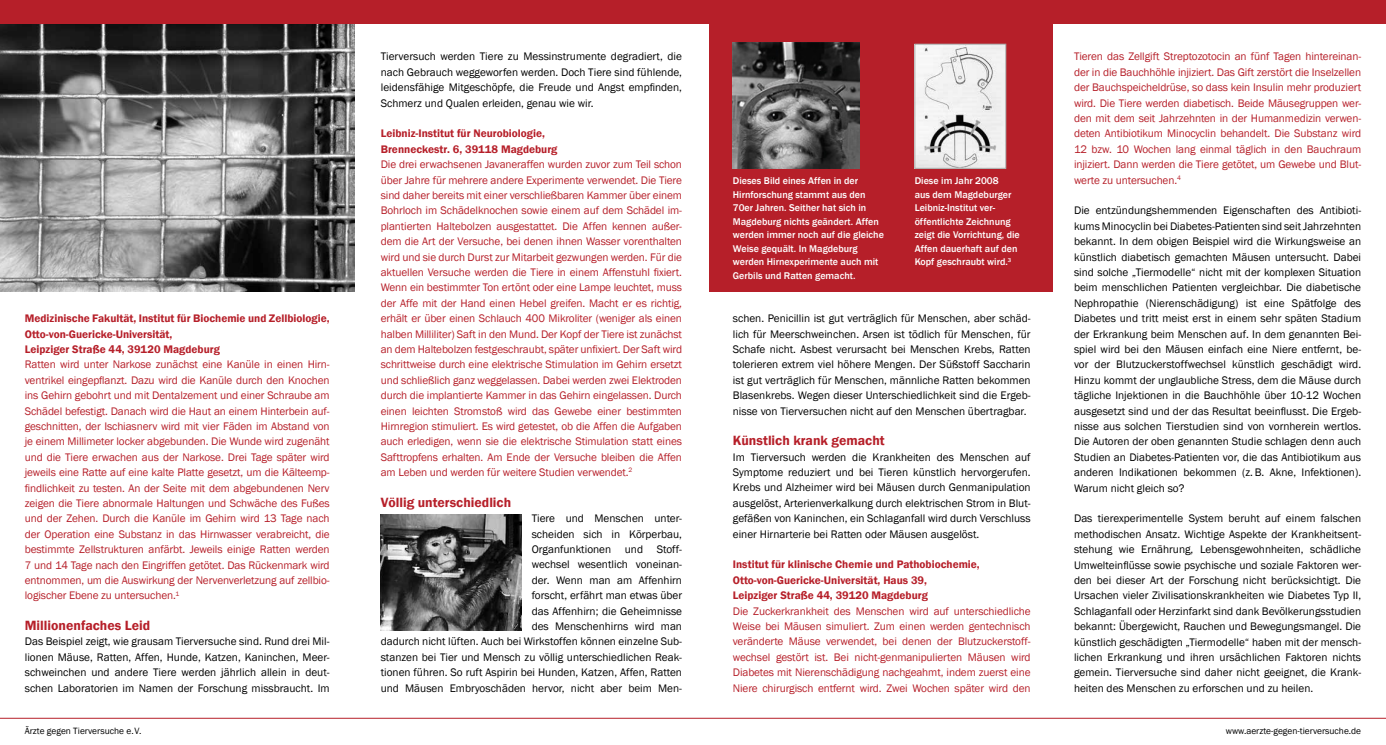
<style>
.page{position:relative;width:1386px;height:745px;background:#fff}
.page>*{position:absolute;margin:0;border:0;box-sizing:border-box;transform-origin:0 0}
.t1{font:600 13.75px "Franklin Gothic";color:#b61f29}
.t2{font:11.25px/15.4px "Franklin Gothic";color:#000;text-align:justify}
.t3{font:11.25px/15.4px "Franklin Gothic";letter-spacing:-.01em;color:#b61f29;text-align:justify}
.t4{font:600 11.25px/15.4px "Franklin Gothic";color:#b61f29}
.t5{font:500 10px/13.5px "Franklin Gothic";color:#fff}
.t6{font:9.38px "Franklin Gothic";color:#000}
</style>
<div class="page">
<div style="left:709px;top:24px;width:343px;height:267px;background:#b61f29"></div>
<img style="left:0;top:24px;width:354px;height:267px">
<hr style="left:0;top:717px;width:1385px;height:1px;background:#b61f29">
<div style="left:0;top:0;width:1385px;height:24px;background:#b61f29"></div>
<img style="left:733px;top:42px;width:126px;height:126px">
<img style="left:916px;top:46px;width:88px;height:120px">
<div style="left:914px;top:44px;width:92px;height:124px;border:1px solid #a8a8a7"></div>
<img style="left:381px;top:514px;width:140px;height:115px">
<p class="t4" style="left:25px;top:310px;width:306px">Medizinische Fakultät, Institut für Biochemie und Zellbiologie,<br>Otto-von-Guericke-Universität,<br>Leipziger Straße 44, 39120 Magdeburg</p>
<p class="t3" style="left:25px;top:357px;width:306px">Ratten wird unter Narkose zunächst eine Kanüle in einen Hirn&shy;ventrikel eingepflanzt. Dazu wird die Kanüle durch den Knochen ins Gehirn gebohrt und mit Dentalzement und einer Schraube am Schädel befestigt. Danach wird die Haut an einem Hinterbein auf&shy;geschnitten, der Ischiasnerv wird mit vier Fäden im Abstand von je einem Millimeter locker abgebunden. Die Wunde wird zugenäht und die Tiere erwachen aus der Narkose. Drei Tage später wird jeweils eine Ratte auf eine kalte Platte gesetzt, um die Kälteemp&shy;findlichkeit zu testen. An der Seite mit dem abgebundenen Nerv zeigen die Tiere abnormale Haltungen und Schwäche des Fußes und der Zehen. Durch die Kanüle im Gehirn wird 13 Tage nach der Operation eine Substanz in das Hirnwasser verabreicht, die bestimmte Zellstrukturen anfärbt. Jeweils einige Ratten werden 7 und 14 Tage nach den Eingriffen getötet. Das Rückenmark wird entnommen, um die Auswirkung der Nervenverletzung auf zellbio&shy;logischer Ebene zu untersuchen.<sup>1</sup></p>
<p class="t1" style="left:25px;top:616px;width:127px">Millionenfaches Leid</p>
<p class="t2" style="left:25px;top:633px;width:306px">Das Beispiel zeigt, wie grausam Tierversuche sind. Rund drei Mil&shy;lionen Mäuse, Ratten, Affen, Hunde, Katzen, Kaninchen, Meer&shy;schweinchen und andere Tiere werden jährlich allein in deut&shy;schen Laboratorien im Namen der Forschung missbraucht. Im</p>
<p class="t2" style="left:381px;top:49px;width:303px">Tierversuch werden Tiere zu Messinstrumente degradiert, die nach Gebrauch weggeworfen werden. Doch Tiere sind fühlende, leidensfähige Mitgeschöpfe, die Freude und Angst empfinden, Schmerz und Qualen erleiden, genau wie wir.</p>
<p class="t4" style="left:381px;top:126px;width:178px">Leibniz-Institut für Neurobiologie,<br>Brenneckestr. 6, 39118 Magdeburg</p>
<p class="t3" style="left:381px;top:157px;width:303px">Die drei erwachsenen Javaneraffen wurden zuvor zum Teil schon über Jahre für mehrere andere Experimente verwendet. Die Tiere sind daher bereits mit einer verschließbaren Kammer über einem Bohrloch im Schädelknochen sowie einem auf dem Schädel im&shy;plantierten Haltebolzen ausgestattet. Die Affen kennen außer&shy;dem die Art der Versuche, bei denen ihnen Wasser vorenthalten wird und sie durch Durst zur Mitarbeit gezwungen werden. Für die aktuellen Versuche werden die Tiere in einem Affenstuhl fixiert.<br>Wenn ein bestimmter Ton ertönt oder eine Lampe leuchtet, muss der Affe mit der Hand einen Hebel greifen. Macht er es richtig, erhält er über einen Schlauch 400 Mikroliter (weniger als einen halben Milliliter) Saft in den Mund. Der Kopf der Tiere ist zunächst an dem Haltebolzen festgeschraubt, später unfixiert. Der Saft wird schrittweise durch eine elektrische Stimulation im Gehirn ersetzt und schließlich ganz weggelassen. Dabei werden zwei Elektroden durch die implantierte Kammer in das Gehirn eingelassen. Durch einen leichten Stromstoß wird das Gewebe einer bestimmten Hirnregion stimuliert. Es wird getestet, ob die Affen die Aufgaben auch erledigen, wenn sie die elektrische Stimulation statt eines Safttropfens erhalten. Am Ende der Versuche bleiben die Affen am Leben und werden für weitere Studien verwendet.<sup>2</sup></p>
<p class="t1" style="left:381px;top:493px;width:132px">Völlig unterschiedlich</p>
<p class="t2" style="left:381px;top:510px;width:303px;text-align:right">Tiere und Menschen unter-<br>scheiden sich in Körperbau,<br>Organfunktionen und Stoff-<br>wechsel wesentlich voneinan-<br>der. Wenn man am Affenhirn<br>forscht, erfährt man etwas über<br>das Affenhirn; die Geheimnisse<br>des Menschenhirns wird man<br>dadurch nicht lüften. Auch bei Wirkstoffen können einzelne Sub&shy;stanzen bei Tier und Mensch zu völlig unterschiedlichen Reak&shy;tionen führen. So ruft Aspirin bei Hunden, Katzen, Affen, Ratten und Mäusen Embryoschäden hervor, nicht aber beim Men-</p>
<p class="t5" style="left:733px;top:174px;width:152px">Dieses Bild eines Affen in der<br>Hirnforschung stammt aus den<br>70er Jahren. Seither hat sich in<br>Magdeburg nichts geändert. Affen werden immer noch auf die gleiche<br>Weise gequält. In Magdeburg werden Hirnexperimente auch mit<br>Gerbils und Ratten gemacht.</p>
<p class="t5" style="left:914px;top:174px;width:107px">Diese im Jahr 2008<br>aus dem Magdeburger<br>Leibniz-Institut ver&shy;öffentlichte Zeichnung zeigt die Vorrichtung, die<br>Affen dauerhaft auf den<br>Kopf geschraubt wird.<sup>3</sup></p>
<p class="t2" style="left:733px;top:311px;width:299px">schen. Penicillin ist gut verträglich für Menschen, aber schäd&shy;lich für Meerschweinchen. Arsen ist tödlich für Menschen, für Schafe nicht. Asbest verursacht bei Menschen Krebs, Ratten tolerieren extrem viel höhere Mengen. Der Süßstoff Saccharin ist gut verträglich für Menschen, männliche Ratten bekommen Blasenkrebs. Wegen dieser Unterschiedlichkeit sind die Ergeb&shy;nisse von Tierversuchen nicht auf den Menschen übertragbar.</p>
<p class="t1" style="left:733px;top:432px;width:153px">Künstlich krank gemacht</p>
<p class="t2" style="left:733px;top:449px;width:299px">Im Tierversuch werden die Krankheiten des Menschen auf Symptome reduziert und bei Tieren künstlich hervorgerufen.<br>Krebs und Alzheimer wird bei Mäusen durch Genmanipulation ausgelöst, Arterienverkalkung durch elektrischen Strom in Blut&shy;gefäßen von Kaninchen, ein Schlaganfall wird durch Verschluss einer Hirnarterie bei Ratten oder Mäusen ausgelöst.</p>
<p class="t4" style="left:733px;top:556px;width:248px">Institut für klinische Chemie und Pathobiochemie,<br>Otto-von-Guericke-Universität, Haus 39,<br>Leipziger Straße 44, 39120 Magdeburg</p>
<p class="t3" style="left:733px;top:603px;width:299px">Die Zuckerkrankheit des Menschen wird auf unterschiedliche Weise bei Mäusen simuliert. Zum einen werden gentechnisch veränderte Mäuse verwendet, bei denen der Blutzuckerstoff&shy;wechsel gestört ist. Bei nicht-genmanipulierten Mäusen wird Diabetes mit Nierenschädigung nachgeahmt, indem zuerst eine Niere chirurgisch entfernt wird. Zwei Wochen später wird den</p>
<p class="t3" style="left:1074px;top:49px;width:289px">Tieren das Zellgift Streptozotocin an fünf Tagen hintereinan&shy;der in die Bauchhöhle injiziert. Das Gift zerstört die Inselzellen der Bauchspeicheldrüse, so dass kein Insulin mehr produziert wird. Die Tiere werden diabetisch. Beide Mäusegruppen wer&shy;den mit dem seit Jahrzehnten in der Humanmedizin verwen&shy;deten Antibiotikum Minocyclin behandelt. Die Substanz wird 12 bzw. 10 Wochen lang einmal täglich in den Bauchraum injiziert. Dann werden die Tiere getötet, um Gewebe und Blut&shy;werte zu untersuchen.<sup>4</sup></p>
<p class="t2" style="left:1074px;top:203px;width:289px">Die entzündungshemmenden Eigenschaften des Antibioti&shy;kums Minocyclin bei Diabetes-Patienten sind seit Jahrzehnten bekannt. In dem obigen Beispiel wird die Wirkungsweise an künstlich diabetisch gemachten Mäusen untersucht. Dabei sind solche „Tiermodelle“ nicht mit der komplexen Situation beim menschlichen Patienten vergleichbar. Die diabetische Nephropathie (Nierenschädigung) ist eine Spätfolge des Diabetes und tritt meist erst in einem sehr späten Stadium der Erkrankung beim Menschen auf. In dem genannten Bei&shy;spiel wird bei den Mäusen einfach eine Niere entfernt, be&shy;vor der Blutzuckerstoffwechsel künstlich geschädigt wird.<br>Hinzu kommt der unglaubliche Stress, dem die Mäuse durch tägliche Injektionen in die Bauchhöhle über 10-12 Wochen ausgesetzt sind und der das Resultat beeinflusst. Die Ergeb&shy;nisse aus solchen Tierstudien sind von vornherein wertlos.<br>Die Autoren der oben genannten Studie schlagen denn auch Studien an Diabetes-Patienten vor, die das Antibiotikum aus anderen Indikationen bekommen (z. B. Akne, Infektionen).<br>Warum nicht gleich so?</p>
<p class="t2" style="left:1074px;top:510px;width:289px">Das tierexperimentelle System beruht auf einem falschen methodischen Ansatz. Wichtige Aspekte der Krankheitsent&shy;stehung wie Ernährung, Lebensgewohnheiten, schädliche Umwelteinflüsse sowie psychische und soziale Faktoren wer&shy;den bei dieser Art der Forschung nicht berücksichtigt. Die Ursachen vieler Zivilisationskrankheiten wie Diabetes Typ II, Schlaganfall oder Herzinfarkt sind dank Bevölkerungsstudien bekannt: Übergewicht, Rauchen und Bewegungsmangel. Die künstlich geschädigten „Tiermodelle“ haben mit der mensch&shy;lichen Erkrankung und ihren ursächlichen Faktoren nichts gemein. Tierversuche sind daher nicht geeignet, die Krank&shy;heiten des Menschen zu erforschen und zu heilen.</p>
<p class="t6" style="left:25px;top:724px;width:118px">Ärzte gegen Tierversuche e.V.</p>
<p class="t6" style="left:1225px;top:724px;width:137px">www.aerzte-gegen-tierversuche.de</p>
</div>
